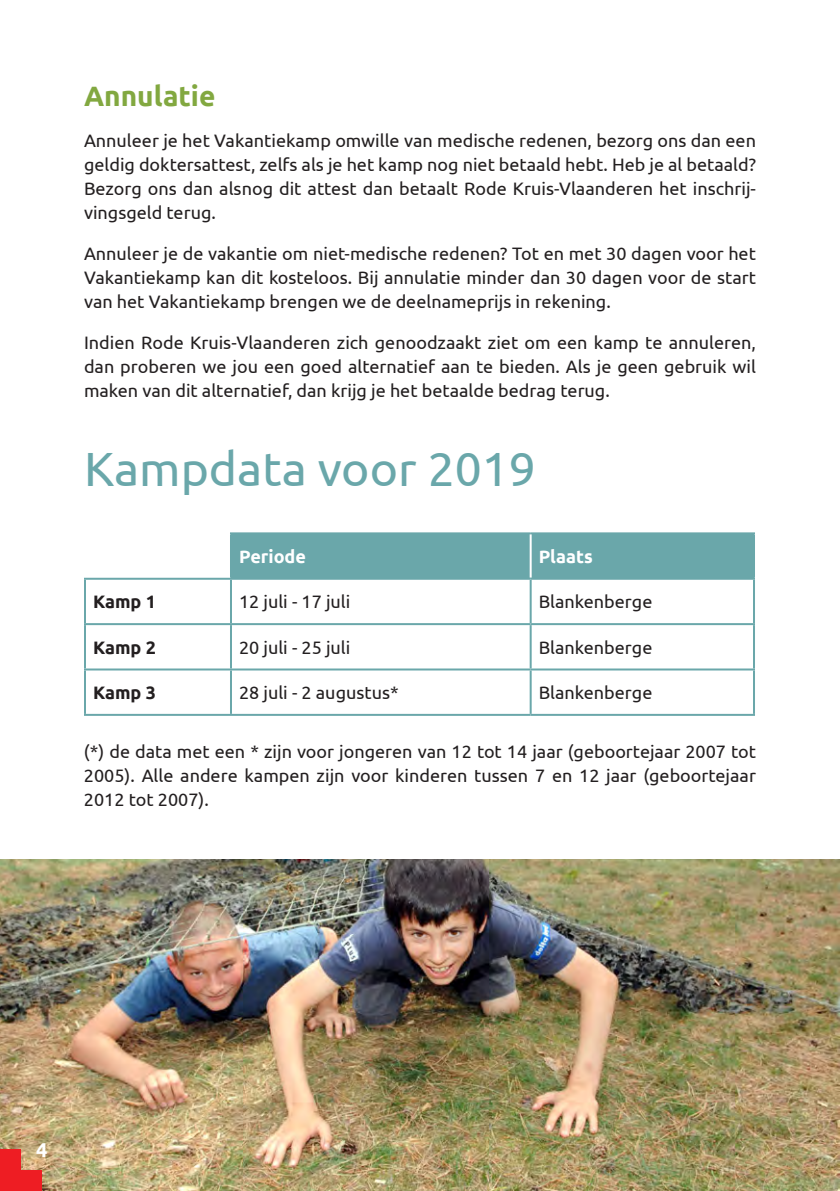
<style>
.page{position:relative;width:840px;height:1191px;background:#fff}
.page>*{position:absolute;margin:0;border:0;box-sizing:border-box;transform-origin:0 0}
.Hoofdstuktitel{font:48px "Ubuntu";color:#6aa7aa}
.Titel{font:700 28px "Ubuntu";color:#82a840}
.t1{font:700 20px "Ubuntu";color:#fff}
.Body{font:18px/24px "Ubuntu";color:#231f20;text-align:justify}
.Body-2{font:700 18px "Ubuntu";color:#231f20}
.Body-3{font:700 18px "Ubuntu";color:#fff}
</style>
<div class="page">
<div style="left:232px;top:534px;width:520px;height:44px;background:#6aa7aa"></div>
<svg style="left:86px;top:580px;width:666px;height:134px"></svg>
<hr style="left:230px;top:532px;width:300px;height:2px;background:#6aa7aa">
<hr style="left:230px;top:534px;width:2px;height:44px;background:#6aa7aa">
<hr style="left:530px;top:532px;width:224px;height:2px;background:#6aa7aa">
<hr style="left:752px;top:534px;width:2px;height:44px;background:#6aa7aa">
<hr style="left:529px;top:534px;width:2px;height:44px;background:#fff">
<hr style="left:84px;top:578px;width:147px;height:2px;background:#6aa7aa">
<hr style="left:84px;top:580px;width:2px;height:43px;background:#6aa7aa">
<hr style="left:231px;top:578px;width:299px;height:2px;background:#6aa7aa">
<hr style="left:230px;top:580px;width:2px;height:43px;background:#6aa7aa">
<hr style="left:530px;top:578px;width:224px;height:2px;background:#6aa7aa">
<hr style="left:529px;top:580px;width:2px;height:43px;background:#6aa7aa">
<hr style="left:752px;top:580px;width:2px;height:43px;background:#6aa7aa">
<hr style="left:84px;top:623px;width:147px;height:2px;background:#6aa7aa">
<hr style="left:84px;top:625px;width:2px;height:43px;background:#6aa7aa">
<hr style="left:231px;top:623px;width:299px;height:2px;background:#6aa7aa">
<hr style="left:230px;top:625px;width:2px;height:43px;background:#6aa7aa">
<hr style="left:530px;top:623px;width:224px;height:2px;background:#6aa7aa">
<hr style="left:529px;top:625px;width:2px;height:43px;background:#6aa7aa">
<hr style="left:752px;top:625px;width:2px;height:43px;background:#6aa7aa">
<hr style="left:84px;top:668px;width:147px;height:2px;background:#6aa7aa">
<hr style="left:84px;top:670px;width:2px;height:44px;background:#6aa7aa">
<hr style="left:231px;top:668px;width:299px;height:2px;background:#6aa7aa">
<hr style="left:230px;top:670px;width:2px;height:44px;background:#6aa7aa">
<hr style="left:530px;top:668px;width:224px;height:2px;background:#6aa7aa">
<hr style="left:529px;top:670px;width:2px;height:44px;background:#6aa7aa">
<hr style="left:752px;top:670px;width:2px;height:44px;background:#6aa7aa">
<hr style="left:84px;top:714px;width:147px;height:2px;background:#6aa7aa">
<hr style="left:231px;top:714px;width:299px;height:2px;background:#6aa7aa">
<hr style="left:530px;top:714px;width:224px;height:2px;background:#6aa7aa">
<img style="left:0;top:859px;width:839px;height:332px">
<svg style="left:0;top:1149px;width:42px;height:42px;background:#e6423a"></svg>
<p class="Titel" style="left:84px;top:79px;width:133px">Annulatie</p>
<p class="Body" style="left:84px;top:128px;width:673px">Annuleer je het Vakantiekamp omwille van medische redenen, bezorg ons dan een geldig doktersattest, zelfs als je het kamp nog niet betaald hebt. Heb je al betaald?<br>Bezorg ons dan alsnog dit attest dan betaalt Rode Kruis-Vlaanderen het inschrij&shy;vingsgeld terug.</p>
<p class="Body" style="left:84px;top:241px;width:673px">Annuleer je de vakantie om niet-medische redenen? Tot en met 30 dagen voor het Vakantiekamp kan dit kosteloos. Bij annulatie minder dan 30 dagen voor de start van het Vakantiekamp brengen we de deelnameprijs in rekening.</p>
<p class="Body" style="left:84px;top:330px;width:673px">Indien Rode Kruis-Vlaanderen zich genoodzaakt ziet om een kamp te annuleren, dan proberen we jou een goed alternatief aan te bieden. Als je geen gebruik wil maken van dit alternatief, dan krijg je het betaalde bedrag terug.</p>
<p class="Hoofdstuktitel" style="left:84px;top:440px;width:453px">Kampdata voor 2019</p>
<p class="Body-3" style="left:239px;top:546px;width:68px">Periode</p>
<p class="Body-3" style="left:538px;top:546px;width:56px">Plaats</p>
<p class="Body-2" style="left:93px;top:591px;width:65px">Kamp 1</p>
<p class="Body" style="left:239px;top:589px;width:113px">12 juli - 17 juli</p>
<p class="Body" style="left:538px;top:589px;width:115px">Blankenberge</p>
<p class="Body-2" style="left:93px;top:636px;width:65px">Kamp 2</p>
<p class="Body" style="left:239px;top:635px;width:113px">20 juli - 25 juli</p>
<p class="Body" style="left:538px;top:635px;width:115px">Blankenberge</p>
<p class="Body-2" style="left:93px;top:682px;width:65px">Kamp 3</p>
<p class="Body" style="left:239px;top:680px;width:161px">28 juli - 2 augustus*</p>
<p class="Body" style="left:538px;top:680px;width:115px">Blankenberge</p>
<p class="Body" style="left:84px;top:739px;width:673px">(*) de data met een * zijn voor jongeren van 12 tot 14 jaar (geboortejaar 2007 tot 2005). Alle andere kampen zijn voor kinderen tussen 7 en 12 jaar (geboortejaar 2012 tot 2007).</p>
<p class="t1" style="left:36px;top:1137px;width:13px">4</p>
</div>
